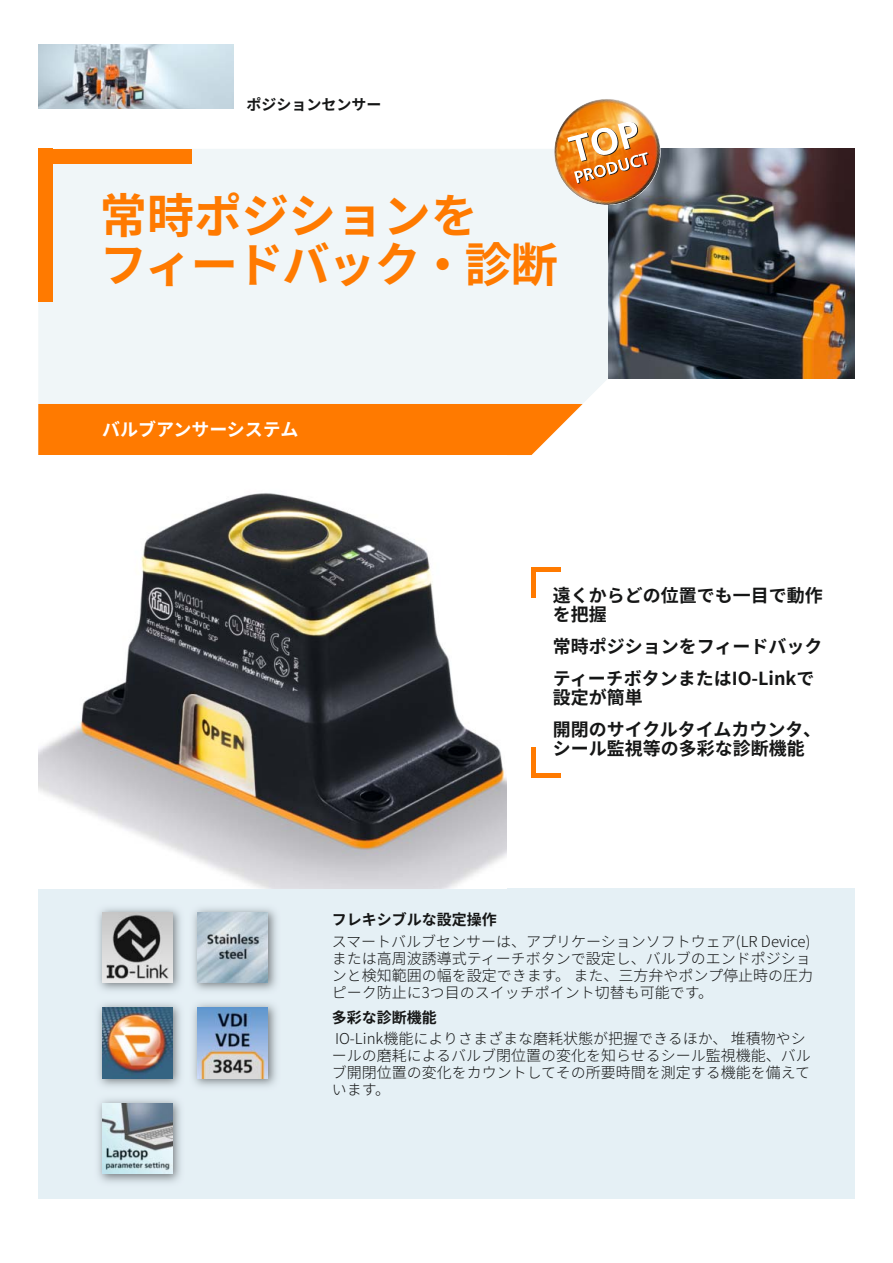
<style>
.page{position:relative;width:893px;height:1263px;background:#fff}
.page>*{position:absolute;margin:0;border:0;box-sizing:border-box;transform-origin:0 0}
.t1{font:47.25px/48.9px "Source Han Sans Bold Kana";letter-spacing:-.03em;color:#ff7a00}
.t2{font:18px/32px "Source Han Sans Bold Kana";color:#151616}
.t3{font:18px "Source Han Sans Bold Ideographs";color:#151616}
.t4{font:18px "Source Han Sans Bold Kana";color:#fff}
.t5{font:15px/17px "Source Han Sans Light Kana";color:#151616}
.t6{font:15px "Source Han Sans Bold Kana";color:#151616}
.t7{font:15px "Source Han Sans Bold Ideographs";color:#151616}
.s1{font-family:"Source Han Sans Bold Ideographs"}
.s2{font-family:"Source Han Sans Bold Kana"}
.s3{font-family:"Source Han Sans Bold Proportional"}
.s4{font-family:"Source Han Sans Light Proportional"}
.s5{font-family:"Source Han Sans Light Ideographs"}
.s6{font-family:"Source Han Sans Light Proportional Digits"}
</style>
<div class="page">
<div style="left:38px;top:889px;width:817px;height:310px;background:#e5f0f5"></div>
<div style="left:38px;top:149px;width:570px;height:255px;background:#f0f6f8"></div>
<div style="left:38px;top:404px;width:545px;height:51px;background:#ff7a00"></div>
<div style="left:38px;top:149px;width:153px;height:15px;background:#ff7a00"></div>
<div style="left:38px;top:149px;width:15px;height:153px;background:#ff7a00"></div>
<img style="left:98px;top:908px;width:179px;height:179px">
<img style="left:102px;top:912px;width:70px;height:70px">
<img style="left:38px;top:45px;width:196px;height:63px">
<hr style="left:531px;top:568px;width:30px;height:4px;background:#ff7a00">
<div style="left:531px;top:568px;width:5px;height:29px;background:#ff7a00"></div>
<hr style="left:531px;top:773px;width:30px;height:4px;background:#ff7a00">
<div style="left:531px;top:747px;width:5px;height:30px;background:#ff7a00"></div>
<img style="left:188px;top:908px;width:1px;height:179px">
<img style="left:198px;top:912px;width:70px;height:70px">
<img style="left:102px;top:1008px;width:70px;height:70px">
<img style="left:189px;top:998px;width:88px;height:1px">
<img style="left:198px;top:1008px;width:70px;height:70px">
<img style="left:98px;top:1099px;width:83px;height:84px">
<img style="left:102px;top:1103px;width:70px;height:71px">
<img style="left:38px;top:493px;width:468px;height:396px">
<img style="left:608px;top:149px;width:247px;height:229px">
<img style="left:548px;top:99px;width:118px;height:112px">
<svg style="left:437px;top:258px;width:12px;height:12px"></svg>
<p class="t6" style="left:247px;top:97px;width:136px">ポジションセンサー</p>
<h1 class="t1" style="left:100px;top:190px;width:460px"><span class="s1">常時</span>ポジションを<br>フィードバック <span class="s1">診断</span></h1>
<p class="t4" style="left:102px;top:420px;width:198px">バルブアンサーシステム</p>
<p class="t2" style="left:553px;top:579px;width:271px"><span class="s1">遠</span>くからどの<span class="s1">位置</span>でも<span class="s1">一目</span>で<span class="s1">動作</span></p>
<p class="t3" style="left:553px;top:605px;width:55px"><span class="s2">を</span>把握</p>
<p class="t2" style="left:553px;top:630px;width:271px"><span class="s1">常時</span>ポジションをフィードバックティーチボタンまたは<span class="s3">IO‑Link</span>で</p>
<p class="t3" style="left:553px;top:688px;width:91px">設定<span class="s2">が</span>簡単</p>
<p class="t2" style="left:553px;top:713px;width:252px"><span class="s1">開閉</span>のサイクルタイムカウンタ</p>
<p class="t3" style="left:553px;top:739px;width:253px"><span class="s2">シール</span>監視等<span class="s2">の</span>多彩<span class="s2">な</span>診断機能</p>
<p class="t6" style="left:332px;top:912px;width:166px">フレキシブルな<span class="s1">設定操作</span></p>
<p class="t5" style="left:332px;top:933px;width:483px">スマートバルブセンサーは アプリケーションソフトウェア<span class="s4">(LR Device)</span>または<span class="s5">高周波誘導式</span>ティーチボタンで<span class="s5">設定</span>し バルブのエンドポジションと<span class="s5">検知範囲</span>の<span class="s5">幅</span>を<span class="s5">設定</span>できます また <span class="s5">三方弁</span>やポンプ<span class="s5">停止時</span>の<span class="s5">圧力</span>ピーク<span class="s5">防止</span>に<span class="s6">3</span>つ<span class="s5">目</span>のスイッチポイント<span class="s5">切替</span>も<span class="s5">可能</span>です</p>
<p class="t7" style="left:332px;top:1010px;width:106px">多彩<span class="s2">な</span>診断機能</p>
<p class="t5" style="left:332px;top:1030px;width:481px"><span class="s4">IO‑Link</span><span class="s5">機能</span>によりさまざまな<span class="s5">磨耗状態</span>が<span class="s5">把握</span>できるほか <span class="s5">堆積物</span>やシールの<span class="s5">磨耗</span>によるバルブ<span class="s5">閉位置</span>の<span class="s5">変化</span>を<span class="s5">知</span>らせるシール<span class="s5">監視機能</span> バルブ<span class="s5">開閉位置</span>の<span class="s5">変化</span>をカウントしてその<span class="s5">所要時間</span>を<span class="s5">測定</span>する<span class="s5">機能</span>を<span class="s5">備</span>えています</p>
</div>
